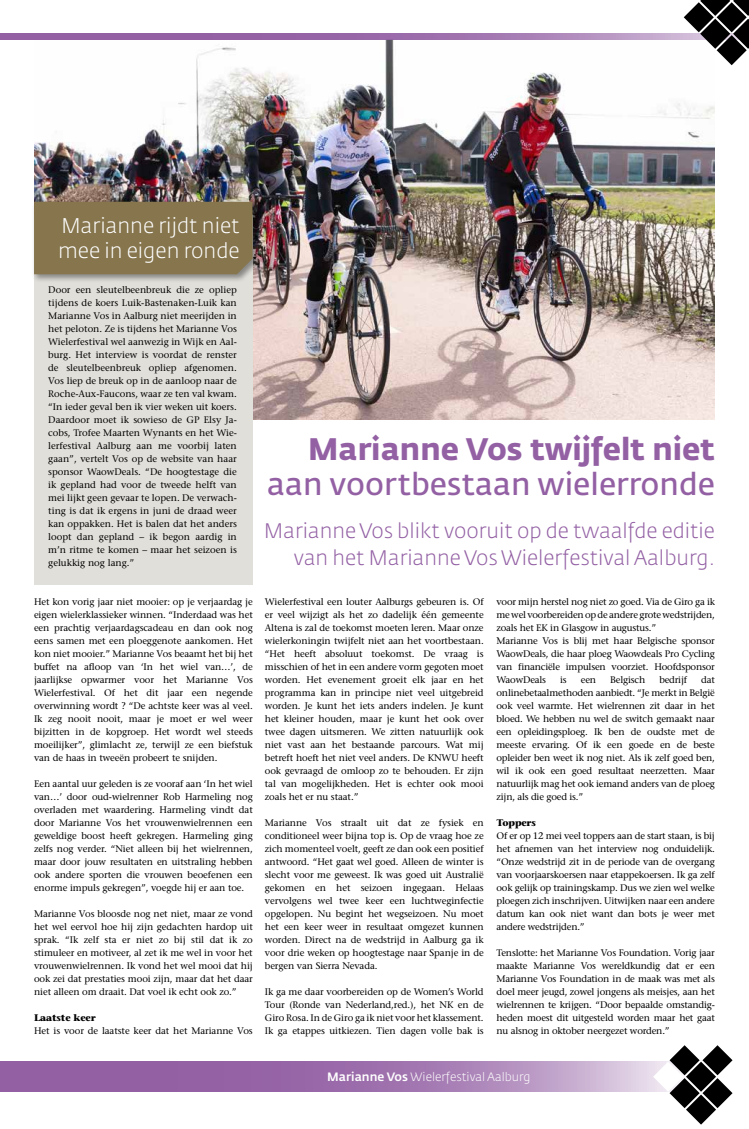
<style>
.page{position:relative;width:749px;height:1129px;background:#fff}
.page>*{position:absolute;margin:0;border:0;box-sizing:border-box;transform-origin:0 0}
.t1{font:600 30.8px "Fedra Sans Std";color:#9360a4}
.t2{font:700 30.8px "Fedra Sans Std";color:#9360a4}
.t3{font:300 21px/25px "Fedra Sans Std";color:#fff}
.t4{font:300 20.8px/27px "Fedra Sans Std";color:#9360a4;text-align:right}
.t5{font:300 12px "Fedra Sans Std";color:#fff}
.t6{font:500 9.5px/13px "Stone Serif Std";letter-spacing:-.02em;color:#000;text-align:justify}
.t7{font:700 9.5px "Stone Serif Std";letter-spacing:-.01em;color:#000}
.s1{font-family:"Fedra Sans Degroot";font-weight:400}
</style>
<div class="page">
<img style="left:34px;top:40px;width:680px;height:379px">
<svg style="left:0;top:34px;width:683px;height:6px;background:#9f72ae"></svg>
<svg style="left:683px;top:0;width:65px;height:65px"></svg>
<div style="left:34px;top:215px;width:218px;height:369px;background:#e1dfda"></div>
<div style="left:31px;top:199px;width:230px;height:83px;background:#000;opacity:.4"></div>
<div style="left:34px;top:202px;width:218px;height:72px;background:#86754d"></div>
<svg style="left:0;top:1061px;width:653px;height:30px;background:#a47ab2"></svg>
<svg style="left:653px;top:1045px;width:80px;height:79px"></svg>
<h2 class="t3" style="left:58px;top:213px;width:183px">Marianne rijdt niet mee in eigen ronde</h2>
<p class="t6" style="left:48px;top:283px;width:190px">Door een sleutelbeenbreuk die ze opliep tijdens de koers Luik-Bastenaken-Luik kan Marianne Vos in Aalburg niet meerijden in het peloton. Ze is tijdens het Marianne Vos Wielerfestival wel aanwezig in Wijk en Aal&shy;burg. Het interview is voordat de renster de sleutelbeenbreuk opliep afgenomen.<br>Vos liep de breuk op in de aanloop naar de Roche-Aux-Faucons, waar ze ten val kwam. “In ieder geval ben ik vier weken uit koers.<br>Daardoor moet ik sowieso de GP Elsy Ja&shy;cobs, Trofee Maarten Wynants en het Wie&shy;lerfestival Aalburg aan me voorbij laten gaan”, vertelt Vos op de website van haar sponsor WaowDeals. “De hoogtestage die ik gepland had voor de tweede helft van mei lijkt geen gevaar te lopen. De verwach&shy;ting is dat ik ergens in juni de draad weer kan oppakken. Het is balen dat het anders loopt dan gepland – ik begon aardig in m’n ritme te komen – maar het seizoen is gelukkig nog lang.”</p>
<p class="t6" style="left:34px;top:595px;width:220px">Het kon vorig jaar niet mooier: op je verjaardag je eigen wielerklassieker winnen. “Inderdaad was het een prachtig verjaardagscadeau en dan ook nog eens samen met een ploeggenote aankomen. Het kon niet mooier.” Marianne Vos beaamt het bij het buffet na afloop van ‘In het wiel van…’, de jaarlijkse opwarmer voor het Marianne Vos Wielerfestival. Of het dit jaar een negende overwinning wordt ? “De achtste keer was al veel.<br>Ik zeg nooit nooit, maar je moet er wel weer bijzitten in de kopgroep. Het wordt wel steeds moeilijker”, glimlacht ze, terwijl ze een biefstuk van de haas in tweeën probeert te snijden.</p>
<p class="t6" style="left:34px;top:777px;width:220px">Een aantal uur geleden is ze vooraf aan ‘In het wiel van…’ door oud-wielrenner Rob Harmeling nog overladen met waardering. Harmeling vindt dat door Marianne Vos het vrouwenwielrennen een geweldige boost heeft gekregen. Harmeling ging zelfs nog verder. “Niet alleen bij het wielrennen, maar door jouw resultaten en uitstraling hebben ook andere sporten die vrouwen beoefenen een enorme impuls gekregen”, voegde hij er aan toe.</p>
<p class="t6" style="left:34px;top:907px;width:220px">Marianne Vos bloosde nog net niet, maar ze vond het wel eervol hoe hij zijn gedachten hardop uit sprak. “Ik zelf sta er niet zo bij stil dat ik zo stimuleer en motiveer, al zet ik me wel in voor het vrouwenwielrennen. Ik vond het wel mooi dat hij ook zei dat prestaties mooi zijn, maar dat het daar niet alleen om draait. Dat voel ik echt ook zo.”</p>
<p class="t7" style="left:34px;top:1011px;width:63px">Laatste keer</p>
<p class="t6" style="left:34px;top:1024px;width:220px">Het is voor de laatste keer dat het Marianne Vos</p>
<h1 class="t2" style="left:308px;top:429px;width:408px">Marianne Vos twijfelt niet</h1>
<h1 class="t1" style="left:267px;top:465px;width:449px">aan voortbestaan wielerronde</h1>
<h3 class="t4" style="left:264px;top:517px;width:452px">Marianne Vos blikt vooruit op de twaalfde editie van het Marianne Vos Wielerfestival Aalburg.</h3>
<p class="t6" style="left:265px;top:595px;width:220px">Wielerfestival een louter Aalburgs gebeuren is. Of er veel wijzigt als het zo dadelijk één gemeente Altena is zal de toekomst moeten leren. Maar onze wielerkoningin twijfelt niet aan het voortbestaan. “Het heeft absoluut toekomst. De vraag is misschien of het in een andere vorm gegoten moet worden. Het evenement groeit elk jaar en het programma kan in principe niet veel uitgebreid worden. Je kunt het iets anders indelen. Je kunt het kleiner houden, maar je kunt het ook over twee dagen uitsmeren. We zitten natuurlijk ook niet vast aan het bestaande parcours. Wat mij betreft hoeft het niet veel anders. De KNWU heeft ook gevraagd de omloop zo te behouden. Er zijn tal van mogelijkheden. Het is echter ook mooi zoals het er nu staat.”</p>
<p class="t6" style="left:265px;top:816px;width:220px">Marianne Vos straalt uit dat ze fysiek en conditioneel weer bijna top is. Op de vraag hoe ze zich momenteel voelt, geeft ze dan ook een positief antwoord. “Het gaat wel goed. Alleen de winter is slecht voor me geweest. Ik was goed uit Australië gekomen en het seizoen ingegaan. Helaas vervolgens wel twee keer een luchtweginfectie opgelopen. Nu begint het wegseizoen. Nu moet het een keer weer in resultaat omgezet kunnen worden. Direct na de wedstrijd in Aalburg ga ik voor drie weken op hoogtestage naar Spanje in de bergen van Sierra Nevada.</p>
<p class="t6" style="left:265px;top:985px;width:220px">Ik ga me daar voorbereiden op de Women’s World Tour (Ronde van Nederland,red.), het NK en de Giro Rosa. In de Giro ga ik niet voor het klassement.<br>Ik ga etappes uitkiezen. Tien dagen volle bak is</p>
<p class="t6" style="left:496px;top:595px;width:220px;text-align:left">voor mijn herstel nog niet zo goed. Via de Giro ga ik me wel voorbereiden op de andere grote wedstrijden, zoals het EK in Glasgow in augustus.”<br>Marianne Vos is blij met haar Belgische sponsor WaowDeals, die haar ploeg Waowdeals Pro Cycling van financiële impulsen voorziet. Hoofdsponsor WaowDeals</p>
<p class="t6" style="left:560px;top:673px;width:8px">is</p>
<p class="t6" style="left:580px;top:673px;width:17px">een</p>
<p class="t6" style="left:610px;top:673px;width:36px">Belgisch</p>
<p class="t6" style="left:659px;top:673px;width:29px">bedrijf</p>
<p class="t6" style="left:496px;top:673px;width:220px;text-indent:205px">dat onlinebetaalmethoden aanbiedt. “Je merkt in België ook veel warmte. Het wielrennen zit daar in het bloed. We hebben nu wel de switch gemaakt naar een opleidingsploeg. Ik ben de oudste met de meeste ervaring. Of ik een goede en de beste opleider ben weet ik nog niet. Als ik zelf goed ben, wil ik ook een goed resultaat neerzetten. Maar natuurlijk mag het ook iemand anders van de ploeg zijn, als die goed is.”</p>
<p class="t7" style="left:496px;top:816px;width:41px">Toppers</p>
<p class="t6" style="left:496px;top:829px;width:220px">Of er op 12 mei veel toppers aan de start staan, is bij het afnemen van het interview nog onduidelijk. “Onze wedstrijd zit in de periode van de overgang van voorjaarskoersen naar etappekoersen. Ik ga zelf ook gelijk op trainingskamp. Dus we zien wel welke ploegen zich inschrijven. Uitwijken naar een andere datum kan ook niet want dan bots je weer met andere wedstrijden.”</p>
<p class="t6" style="left:496px;top:946px;width:220px">Tenslotte: het Marianne Vos Foundation. Vorig jaar maakte Marianne Vos wereldkundig dat er een Marianne Vos Foundation in de maak was met als doel meer jeugd, zowel jongens als meisjes, aan het wielrennen te krijgen. “Door bepaalde omstandig&shy;heden moest dit uitgesteld worden maar het gaat nu alsnog in oktober neergezet worden.”</p>
<p class="t5" style="left:327px;top:1069px;width:205px"><span class="s1">Marianne Vos</span> Wielerfestival Aalburg</p>
</div>
